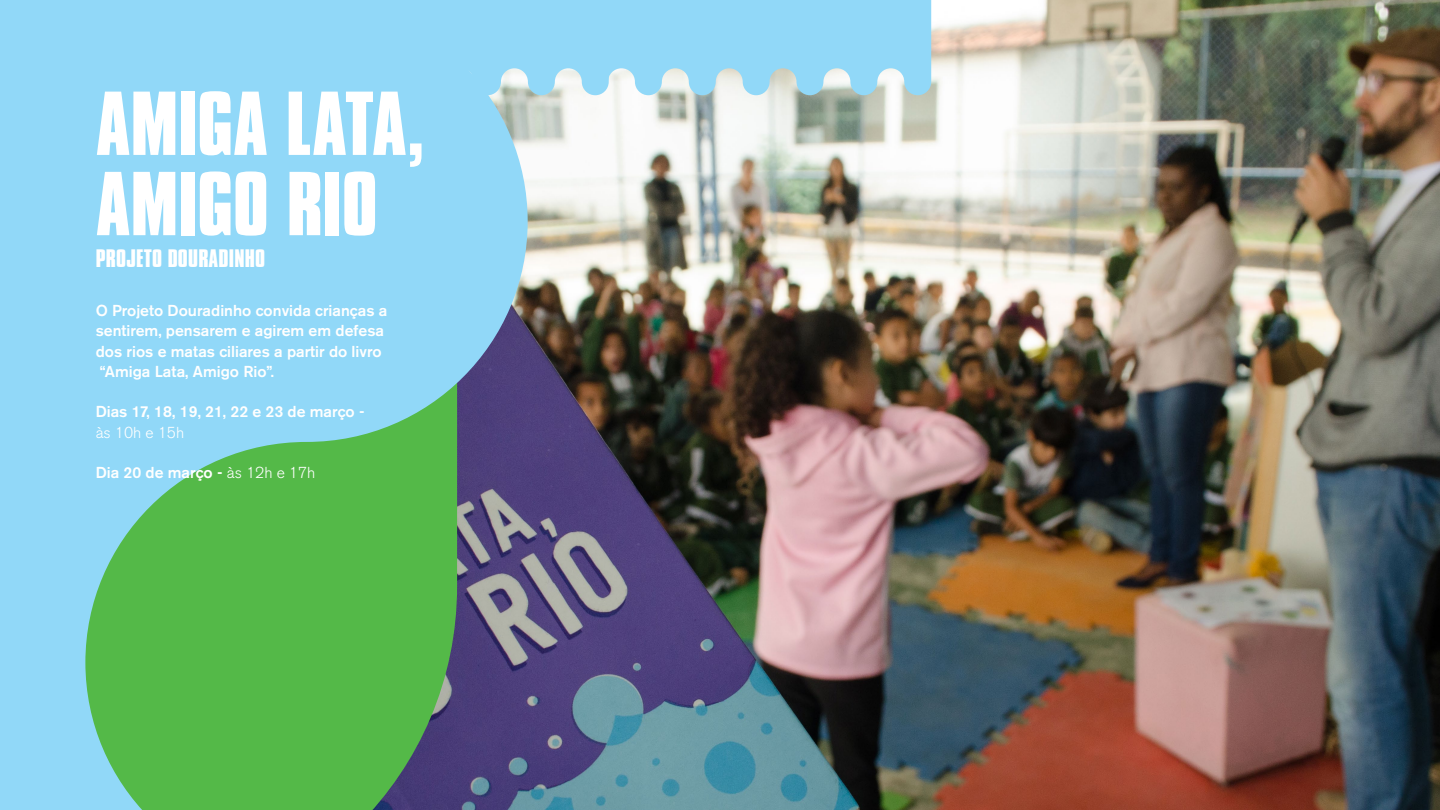
<style>
.page{position:relative;width:1440px;height:810px;background:#fff}
.page>*{position:absolute;margin:0;border:0;box-sizing:border-box;transform-origin:0 0}
.t1{font:700 78px/80.2px "Compacta BT";color:#fff}
.t2{font:700 21.75px "Compacta BT";letter-spacing:.01em;color:#fff}
.t3{font:500 15.75px/20.2px "Akzidenz Grotesk BE";color:#fff}
.t4{font:300 15.75px "Akzidenz Grotesk BQ";color:#fff}
.s1{font-family:"Akzidenz Grotesk BQ";font-weight:300}
</style>
<div class="page">
<img style="left:528px;top:0;width:912px;height:810px">
<svg style="left:0;top:0;width:528px;height:810px;background:#79c1b7"></svg>
<svg style="left:285px;top:0;width:646px;height:95px;background:#98d9f5"></svg>
<h1 class="t1" style="left:96px;top:85px;width:331px">AMIGA LATA,<br>AMIGO RIO</h1>
<h2 class="t2" style="left:96px;top:245px;width:171px">PROJETO DOURADINHO</h2>
<p class="t3" style="left:96px;top:300px;width:293px">O Projeto Douradinho convida crianças a sentirem, pensarem e agirem em defesa dos rios e matas ciliares a partir do livro “Amiga Lata, Amigo Rio”.</p>
<p class="t3" style="left:96px;top:402px;width:270px">Dias 17, 18, 19, 21, 22 e 23 de março -</p>
<p class="t4" style="left:96px;top:423px;width:90px">às 10h e 15h</p>
<p class="t3" style="left:96px;top:462px;width:221px">Dia 20 de março - <span class="s1">às 12h e 17h</span></p>
</div>
